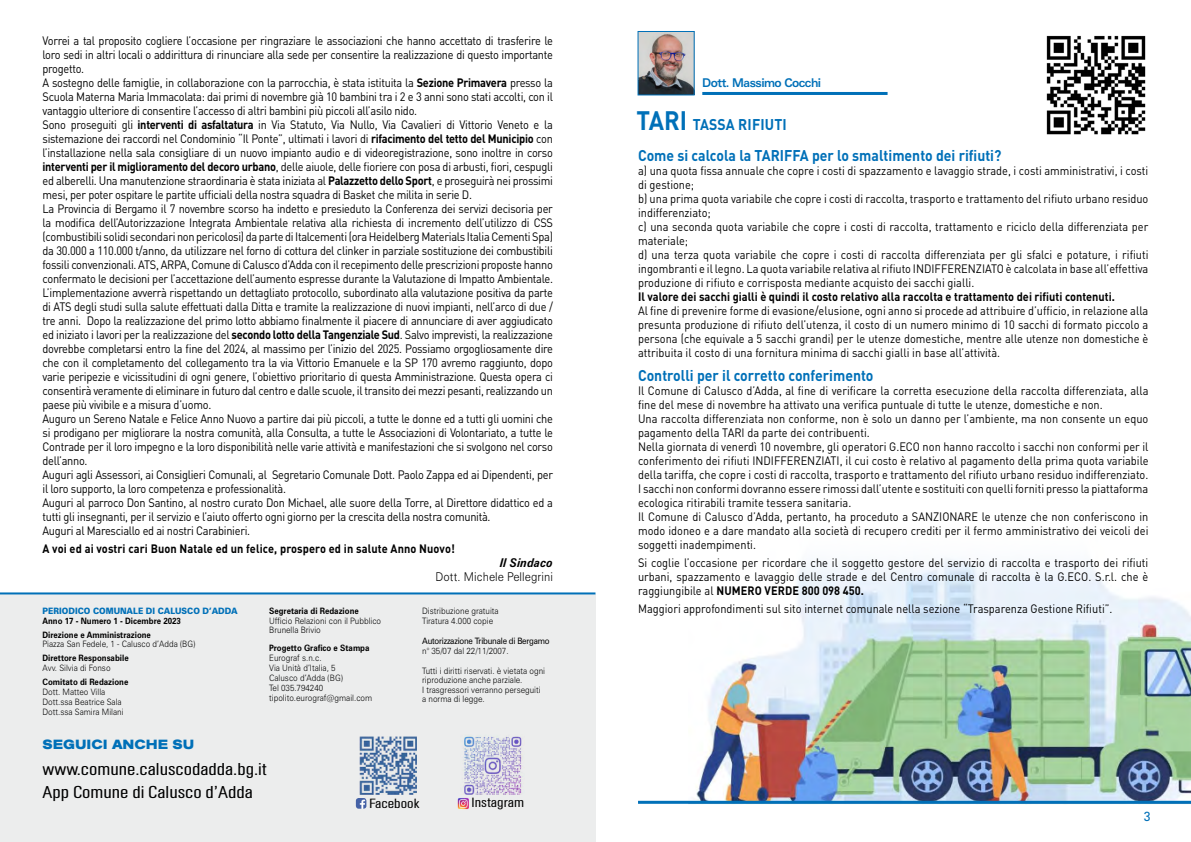
<style>
.page{position:relative;width:1191px;height:842px;background:#fff}
.page>*{position:absolute;margin:0;border:0;box-sizing:border-box;transform-origin:0 0}
.t1{font:18px "AG Buch Lgt Cnd";color:#000;scale:1.3 1}
.t2{font:700 15.4px "DIN Pro";color:#0070b8;scale:.91 1}
.t3{font:14px "AG Buch Lgt Cnd";color:#000;scale:1.3 1}
.t4{font:14px "AG Buch Bld Ext";color:#0070b8}
.t5{font:13.2px "Zurich BT";color:#0070b8;scale:.91 1}
.t6{font:12.1px/14px "DIN Pro";letter-spacing:-.025em;color:#000;text-align:justify;scale:.91 1}
.t7{font:12.1px/14px "DIN Pro";color:#000;scale:.91 1}
.t8{font:700 12.1px "DIN Pro";color:#000;scale:.91 1}
.t9{font:300 12.1px "Zurich BT";letter-spacing:.01em;color:#000;scale:.91 1}
.t10{font:700 expanded 12.1px "Zurich BT";letter-spacing:-.05em;color:#0070b8;scale:.82 1}
.t11{font:italic 700 12.1px "Zurich BT";letter-spacing:.01em;color:#000;scale:.91 1}
.t12{font:300 8.8px/10px "Zurich BT";color:#000;scale:.91 1}
.t13{font:700 8.8px/14px "Zurich BT";color:#000;scale:.91 1}
.t14{font:900 8.8px "Zurich BT";color:#0070b8;scale:.91 1}
.t15{font:8.8px "Zurich BT";letter-spacing:-.025em;color:#000;scale:.91 1}
.s1{font-weight:700}
.s2{font-size:26.4px}
</style>
<div class="page">
<div style="left:0;top:594px;width:595px;height:248px;background:#eceded"></div>
<img style="left:359px;top:737px;width:57px;height:57px">
<img style="left:463px;top:736px;width:59px;height:58px">
<svg style="left:457px;top:798px;width:12px;height:11px"></svg>
<svg style="left:356px;top:798px;width:10px;height:11px"></svg>
<hr style="left:0;top:592px;width:595px;height:2px;background:#0070b8">
<img style="left:688px;top:558px;width:503px;height:243px">
<img style="left:639px;top:33px;width:53px;height:60px">
<hr style="left:702px;top:92px;width:185px;height:3px;background:#0070b8">
<img style="left:1046px;top:35px;width:100px;height:100px">
<hr style="left:638px;top:801px;width:553px;height:3px;background:#0070b8">
<p class="t6" style="left:43px;top:33px;width:562px;text-align:left">Vorrei a tal proposito cogliere l’occasione per ringraziare le associazioni che hanno accettato di trasferire le loro sedi in altri locali o addirittura di rinunciare alla sede per consentire la realizzazione di questo importante progetto.<br>A sostegno delle famiglie, in collaborazione con la parrocchia, è stata istituita la <span class="s1">Sezione Primavera</span> presso la Scuola Materna Maria Immacolata: dai primi di novembre già 10 bambini tra i 2 e 3 anni sono stati accolti, con il vantaggio ulteriore di consentire l’accesso di altri bambini più piccoli all’asilo nido.<br>Sono proseguiti gli <span class="s1">interventi di asfaltatura</span> in Via Statuto, Via Nullo, Via Cavalieri di Vittorio Veneto e la sistemazione dei raccordi nel Condominio “Il Ponte”, ultimati i lavori di <span class="s1">rifacimento del tetto del Municipio</span> con l’installazione nella sala consigliare di un nuovo impianto audio e di videoregistrazione, sono inoltre in corso <span class="s1">interventi per il miglioramento del decoro urbano</span>, delle aiuole, delle fioriere con posa di arbusti, fiori, cespugli ed alberelli. Una manutenzione straordinaria è stata iniziata al <span class="s1">Palazzetto dello Sport</span>, e proseguirà nei prossimi mesi, per poter ospitare le partite ufficiali della nostra squadra di Basket che milita in serie D.<br>La Provincia di Bergamo il 7 novembre scorso ha indetto e presieduto la Conferenza dei servizi decisoria per la modifica dell’Autorizzazione Integrata Ambientale relativa alla richiesta di incremento dell’utilizzo di CSS (combustibili solidi secondari non pericolosi) da parte di Italcementi (ora Heidelberg Materials Italia Cementi Spa) da 30.000 a 110.000 t/anno, da utilizzare nel forno di cottura del clinker in parziale sostituzione dei combustibili fossili convenzionali. ATS, ARPA, Comune di Calusco d’Adda con il recepimento delle prescrizioni proposte hanno confermato le decisioni per l’accettazione dell’aumento espresse durante la Valutazione di Impatto Ambientale.<br>L’implementazione avverrà rispettando un dettagliato protocollo, subordinato alla valutazione positiva da parte di ATS degli studi sulla salute effettuati dalla Ditta e tramite la realizzazione di nuovi impianti, nell’arco di due / tre anni. Dopo la realizzazione del primo lotto abbiamo finalmente il piacere di annunciare di aver aggiudicato ed iniziato i lavori per la realizzazione del <span class="s1">secondo lotto della Tangenziale Sud</span>. Salvo imprevisti, la realizzazione dovrebbe completarsi entro la fine del 2024, al massimo per l’inizio del 2025. Possiamo orgogliosamente dire che con il completamento del collegamento tra la via Vittorio Emanuele e la SP 170 avremo raggiunto, dopo varie peripezie e vicissitudini di ogni genere, l’obiettivo prioritario di questa Amministrazione. Questa opera ci consentirà veramente di eliminare in futuro dal centro e dalle scuole, il transito dei mezzi pesanti, realizzando un paese più vivibile e a misura d’uomo.<br>Auguro un Sereno Natale e Felice Anno Nuovo a partire dai più piccoli, a tutte le donne ed a tutti gli uomini che si prodigano per migliorare la nostra comunità, alla Consulta, a tutte le Associazioni di Volontariato, a tutte le Contrade per il loro impegno e la loro disponibilità nelle varie attività e manifestazioni che si svolgono nel corso dell’anno.<br>Auguri agli Assessori, ai Consiglieri Comunali, al Segretario Comunale Dott. Paolo Zappa ed ai Dipendenti, per il loro supporto, la loro competenza e professionalità.<br>Auguri al parroco Don Santino, al nostro curato Don Michael, alle suore della Torre, al Direttore didattico ed a tutti gli insegnanti, per il servizio e l’aiuto offerto ogni giorno per la crescita della nostra comunità.<br>Auguri al Maresciallo ed ai nostri Carabinieri.</p>
<p class="t8" style="left:43px;top:541px;width:455px">A voi ed ai vostri cari Buon Natale ed un felice, prospero ed in salute Anno Nuovo!</p>
<p class="t11" style="left:500px;top:556px;width:60px">Il Sindaco</p>
<p class="t9" style="left:435px;top:570px;width:131px">Dott. Michele Pellegrini</p>
<p class="t14" style="left:43px;top:605px;width:194px">PERIODICO COMUNALE DI CALUSCO D’ADD</p>
<p class="t14" style="left:231px;top:605px;width:9px">A</p>
<p class="t13" style="left:43px;top:613px;width:154px">Anno 17 - Numero 1 - Dicembre 2023<br>Direzione e Amministrazione</p>
<p class="t12" style="left:43px;top:639px;width:170px">Piazza San Fedele, 1 - Calusco d’Adda (BG)</p>
<p class="t13" style="left:43px;top:651px;width:96px">Direttore Responsabile</p>
<p class="t12" style="left:43px;top:662px;width:76px">Avv. Silvia di Fonso</p>
<p class="t13" style="left:43px;top:674px;width:96px">Comitato di Redazione</p>
<p class="t12" style="left:43px;top:686px;width:91px">Dott. Matteo Villa<br>Dott.ssa Beatrice Sala<br>Dott.ssa Samira Milani</p>
<p class="t12" style="left:422px;top:605px;width:86px">Distribuzione gratuita<br>Tiratura 4.000 copie</p>
<p class="t15" style="left:422px;top:635px;width:142px">Autorizzazione Tribunale di Bergamo</p>
<p class="t12" style="left:422px;top:645px;width:96px">n° 35/07 dal 22/11/2007.</p>
<p class="t12" style="left:422px;top:666px;width:137px;line-height:9.6px">Tutti i diritti riservati. è vietata ogni riproduzione anche parziale.<br>I trasgressori verranno perseguiti a norma di legge.</p>
<p class="t13" style="left:269px;top:604px;width:100px">Segretaria di Redazione</p>
<p class="t12" style="left:269px;top:615px;width:125px;line-height:9.6px">Ufficio Relazioni con il Pubblico<br>Brunella Brivio</p>
<p class="t13" style="left:269px;top:641px;width:112px">Progetto Grafico e Stampa</p>
<p class="t12" style="left:269px;top:653px;width:115px">Eurograf s.n.c.<br>Via Unità d’Italia, 5<br>Calusco d’Adda (BG)<br>Tel 035.794240 tipolito.eurograf@gmail.com</p>
<p class="t4" style="left:43px;top:735px;width:153px">SEGUICI ANCHE SU</p>
<h1 class="t1" style="left:43px;top:780px;width:163px">App Comune di Calusco d’Adda</h1>
<h1 class="t1" style="left:43px;top:757px;width:174px">www.comune.caluscodadda.bg.it</h1>
<p class="t3" style="left:369px;top:794px;width:40px">Facebook</p>
<p class="t3" style="left:471px;top:793px;width:42px">Instagram</p>
<p class="t10" style="left:702px;top:75px;width:147px">Dott. Massimo Cocchi</p>
<p class="t2" style="left:636px;top:114px;width:72px"><span class="s2">TARI</span> tassa</p>
<p class="t2" style="left:738px;top:114px;width:47px">rifiuti</p>
<p class="t2" style="left:638px;top:145px;width:401px">Come si calcola la TARIFFA per lo smaltimento dei rifiuti?</p>
<p class="t7" style="left:638px;top:163px;width:562px">a) una quota fissa annuale che copre i costi di spazzamento e lavaggio strade, i costi amministrativi, i costi di gestione;<br>b) una prima quota variabile che copre i costi di raccolta, trasporto e trattamento del rifiuto urbano residuo indifferenziato;<br>c) una seconda quota variabile che copre i costi di raccolta, trattamento e riciclo della differenziata per materiale;<br>d) una terza quota variabile che copre i costi di raccolta differenziata per gli sfalci e potature, i rifiuti ingombranti e il legno. La quota variabile relativa al rifiuto INDIFFERENZIATO è calcolata in base all’effettiva produzione di rifiuto e corrisposta mediante acquisto dei sacchi gialli.</p>
<p class="t8" style="left:638px;top:288px;width:525px">Il valore dei sacchi gialli è quindi il costo relativo alla raccolta e trattamento dei rifiuti contenuti.</p>
<p class="t6" style="left:638px;top:303px;width:562px">Al fine di prevenire forme di evasione/elusione, ogni anno si procede ad attribuire d’ufficio, in relazione alla presunta produzione di rifiuto dell’utenza, il costo di un numero minimo di 10 sacchi di formato piccolo a persona (che equivale a 5 sacchi grandi) per le utenze domestiche, mentre alle utenze non domestiche è attribuita il costo di una fornitura minima di sacchi gialli in base all’attività.</p>
<p class="t2" style="left:638px;top:365px;width:260px">Controlli per il corretto conferimento</p>
<p class="t7" style="left:638px;top:383px;width:562px">Il Comune di Calusco d’Adda, al fine di verificare la corretta esecuzione della raccolta differenziata, alla fine del mese di novembre ha attivato una verifica puntuale di tutte le utenze, domestiche e non.<br>Una raccolta differenziata non conforme, non è solo un danno per l’ambiente, ma non consente un equo pagamento della TARI da parte dei contribuenti.<br>Nella giornata di venerdì 10 novembre, gli operatori G.ECO non hanno raccolto i sacchi non conformi per il conferimento dei rifiuti INDIFFERENZIATI, il cui costo è relativo al pagamento della prima quota variabile della tariffa, che copre i costi di raccolta, trasporto e trattamento del rifiuto urbano residuo indifferenziato.<br>I sacchi non conformi dovranno essere rimossi dall’utente e sostituiti con quelli forniti presso la piattaforma ecologica ritirabili tramite tessera sanitaria.<br>Il Comune di Calusco d’Adda, pertanto, ha proceduto a SANZIONARE le utenze che non conferiscono in modo idoneo e a dare mandato alla società di recupero crediti per il fermo amministrativo dei veicoli dei soggetti inadempimenti.</p>
<p class="t6" style="left:638px;top:555px;width:562px">Si coglie l’occasione per ricordare che il soggetto gestore del servizio di raccolta e trasporto dei rifiuti urbani, spazzamento e lavaggio delle strade e del Centro comunale di raccolta è la G.ECO. S.r.l. che è raggiungibile al <span class="s1">num ero verde 800 098 450.</span></p>
<p class="t7" style="left:638px;top:601px;width:523px">Maggiori approfondimenti sul sito internet comunale nella sezione “Trasparenza Gestione Rifiuti”.</p>
<p class="t5" style="left:1143px;top:809px;width:9px">3</p>
</div>
